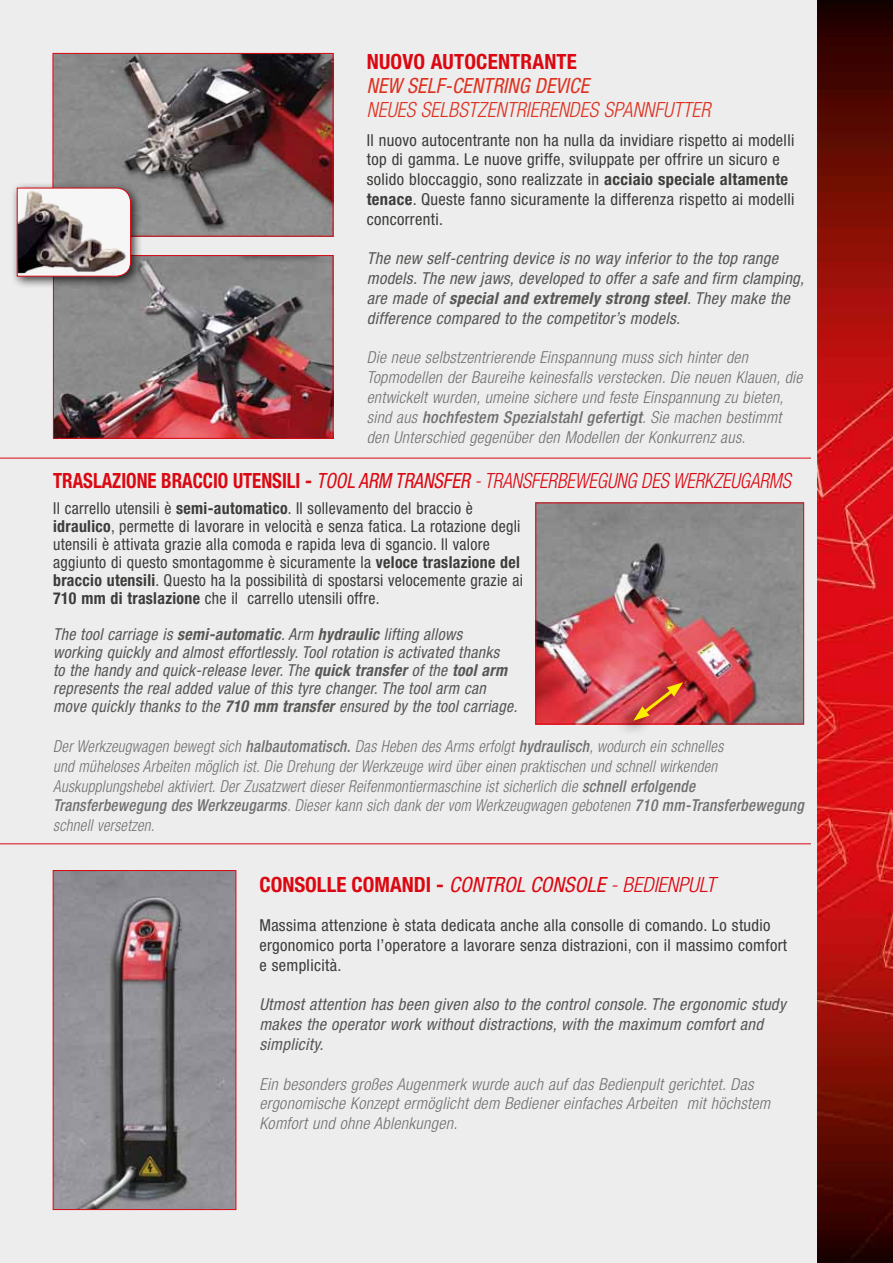
<style>
.page{position:relative;width:893px;height:1263px;background:#fff}
.page>*{position:absolute;margin:0;border:0;box-sizing:border-box;transform-origin:0 0}
.t1{font:italic 300 condensed 21px "Helvetica Neue LT Std";color:#db0812;scale:.9 1}
.t2{font:700 condensed 21px "Helvetica Neue LT Std";letter-spacing:.01em;color:#db0812}
.t3{font:italic 300 condensed 21px "Helvetica Neue LT Std";letter-spacing:.01em;color:#de3221;scale:.95 1}
.t4{font:italic condensed 21px "Helvetica Neue LT Std";letter-spacing:.01em;color:#de3221;scale:.95 1}
.t5{font:italic 300 condensed 16.5px/19.8px "Helvetica Neue LT Std";letter-spacing:.02em;color:#706f6f}
.t6{font:italic 300 condensed 16.5px/19.8px "Helvetica Neue LT Std";letter-spacing:.02em;color:#706f6f;scale:.92 1}
.t7{font:condensed 16.5px/19.8px "Helvetica Neue LT Std";letter-spacing:.02em;color:#3c3c3b}
.t8{font:condensed 16.5px/18px "Helvetica Neue LT Std";letter-spacing:.02em;color:#3c3c3b;scale:.96 1}
.t9{font:italic condensed 16.5px/19.8px "Helvetica Neue LT Std";letter-spacing:.02em;color:#575756}
.t10{font:italic condensed 16.5px/18px "Helvetica Neue LT Std";letter-spacing:.02em;color:#575756;scale:.96 1}
.s1{font-weight:700}
.s2{font-weight:500}
.s3{font-weight:700;font-style:normal}
.s4{font-weight:400}
.s5{font-weight:400;font-style:italic}
.s6{font-weight:300;font-style:italic}
</style>
<div class="page">
<div style="left:0;top:0;width:817px;height:1263px;background:#ededed"></div>
<img style="left:818px;top:0;width:75px;height:1263px">
<img style="left:55px;top:55px;width:276px;height:179px">
<div style="left:53px;top:53px;width:280px;height:183px;border:1px solid #db0812"></div>
<img style="left:55px;top:257px;width:276px;height:180px">
<div style="left:53px;top:255px;width:280px;height:184px;border:1px solid #db0812"></div>
<img style="left:538px;top:505px;width:264px;height:217px">
<div style="left:536px;top:503px;width:268px;height:221px;border:1px solid #db0812"></div>
<img style="left:55px;top:872px;width:179px;height:336px">
<div style="left:53px;top:870px;width:183px;height:340px;border:1px solid #db0812"></div>
<div style="left:11px;top:182px;width:132px;height:106px;background:#000;opacity:.75"></div>
<svg style="left:17px;top:188px;width:114px;height:89px"></svg>
<hr style="left:0;top:458px;width:811px;height:1px;background:#db0812">
<hr style="left:0;top:843px;width:811px;height:1px;background:#db0812">
<div style="left:614px;top:673px;width:73px;height:64px;background:#000;opacity:.75"></div>
<svg style="left:633px;top:682px;width:50px;height:39px;background:#d75c42"></svg>
<p class="t2" style="left:367px;top:49px;width:212px">NUOVO AUTOCENTRANTE</p>
<p class="t4" style="left:367px;top:74px;width:235px">NEW SELF-CENTRING DEVICE</p>
<p class="t3" style="left:367px;top:98px;width:363px">NEUES SELBSTZENTRIERENDES SPANNFUTTER</p>
<p class="t7" style="left:367px;top:130px;width:429px">Il nuovo autocentrante non ha nulla da invidiare rispetto ai modelli top di gamma. Le nuove griffe, sviluppate per offrire un sicuro e solido bloccaggio, sono realizzate in <span class="s1">acciaio speciale altamente tenace</span>. Queste fanno sicuramente la differenza rispetto ai modelli concorrenti.</p>
<p class="t9" style="left:367px;top:249px;width:439px">The new self-centring device is no way inferior to the top range models. The new jaws, developed to offer a safe and firm clamping, are made of <span class="s1">special and extremely strong steel</span>. They make the difference compared to the competitor’s models.</p>
<p class="t5" style="left:367px;top:348px;width:437px">Die neue selbstzentrierende Einspannung muss sich hinter den Topmodellen der Baureihe keinesfalls verstecken. Die neuen Klauen, die entwickelt wurden, umeine sichere und feste Einspannung zu bieten, sind aus <span class="s2">hochfestem Spezialstahl gefertigt</span>. Sie machen bestimmt den Unterschied gegenüber den Modellen der Konkurrenz aus.</p>
<p class="t1" style="left:53px;top:469px;width:821px"><span class="s3">TRASLAZIONE BRACCIO UTENSILI -</span> <span class="s4">TOOL ARM TRANSFER</span> - TRANSFERBEWEGUNG DES WERKZEUGARMS</p>
<p class="t8" style="left:53px;top:499px;width:491px">Il carrello utensili è <span class="s1">semi-automatico</span>. Il sollevamento del braccio è <span class="s1">idraulico</span>, permette di lavorare in velocità e senza fatica. La rotazione degli utensili è attivata grazie alla comoda e rapida leva di sgancio. Il valore aggiunto di questo smontagomme è sicuramente la <span class="s1">veloce traslazione del braccio utensili</span>. Questo ha la possibilità di spostarsi velocemente grazie ai <span class="s1">710 mm di traslazione</span> che il carrello utensili offre.</p>
<p class="t10" style="left:53px;top:626px;width:485px">The tool carriage is <span class="s1">semi-automatic</span>. Arm <span class="s1">hydraulic</span> lifting allows<br>working quickly and almost effortlessly. Tool rotation is activated thanks<br>to the handy and quick-release lever. The <span class="s1">quick transfer</span> of the <span class="s1">tool arm </span>represents the real added value of this tyre changer. The tool arm can move quickly thanks to the <span class="s1">710 mm transfer</span> ensured by the tool carriage.</p>
<p class="t6" style="left:53px;top:737px;width:817px">Der Werkzeugwagen bewegt sich <span class="s2">halbautomatisch.</span> Das Heben des Arms erfolgt <span class="s2">hydraulisch</span>, wodurch ein schnelles<br>und müheloses Arbeiten möglich ist. Die Drehung der Werkzeuge wird über einen praktischen und schnell wirkenden Auskupplungshebel aktiviert. Der Zusatzwert dieser Reifenmontiermaschine ist sicherlich die <span class="s2">schnell erfolgende Transferbewegung des Werkzeugarms</span>. Dieser kann sich dank der vom Werkzeugwagen gebotenen <span class="s2">710 mm-Transferbewegung </span>schnell versetzen.</p>
<p class="t2" style="left:259px;top:872px;width:458px">CONSOLLE COMANDI - <span class="s5">CONTROL CONSOLE</span> <span class="s6">- BEDIENPULT</span></p>
<p class="t7" style="left:259px;top:915px;width:529px">Massima attenzione è stata dedicata anche alla consolle di comando. Lo studio ergonomico porta l’operatore a lavorare senza distrazioni, con il massimo comfort e semplicità.</p>
<p class="t9" style="left:259px;top:995px;width:528px">Utmost attention has been given also to the control console. The ergonomic study makes the operator work without distractions, with the maximum comfort and simplicity.</p>
<p class="t5" style="left:259px;top:1074px;width:512px">Ein besonders großes Augenmerk wurde auch auf das Bedienpult gerichtet. Das ergonomische Konzept ermöglicht dem Bediener einfaches Arbeiten mit höchstem<br>Komfort und ohne Ablenkungen.</p>
</div>
